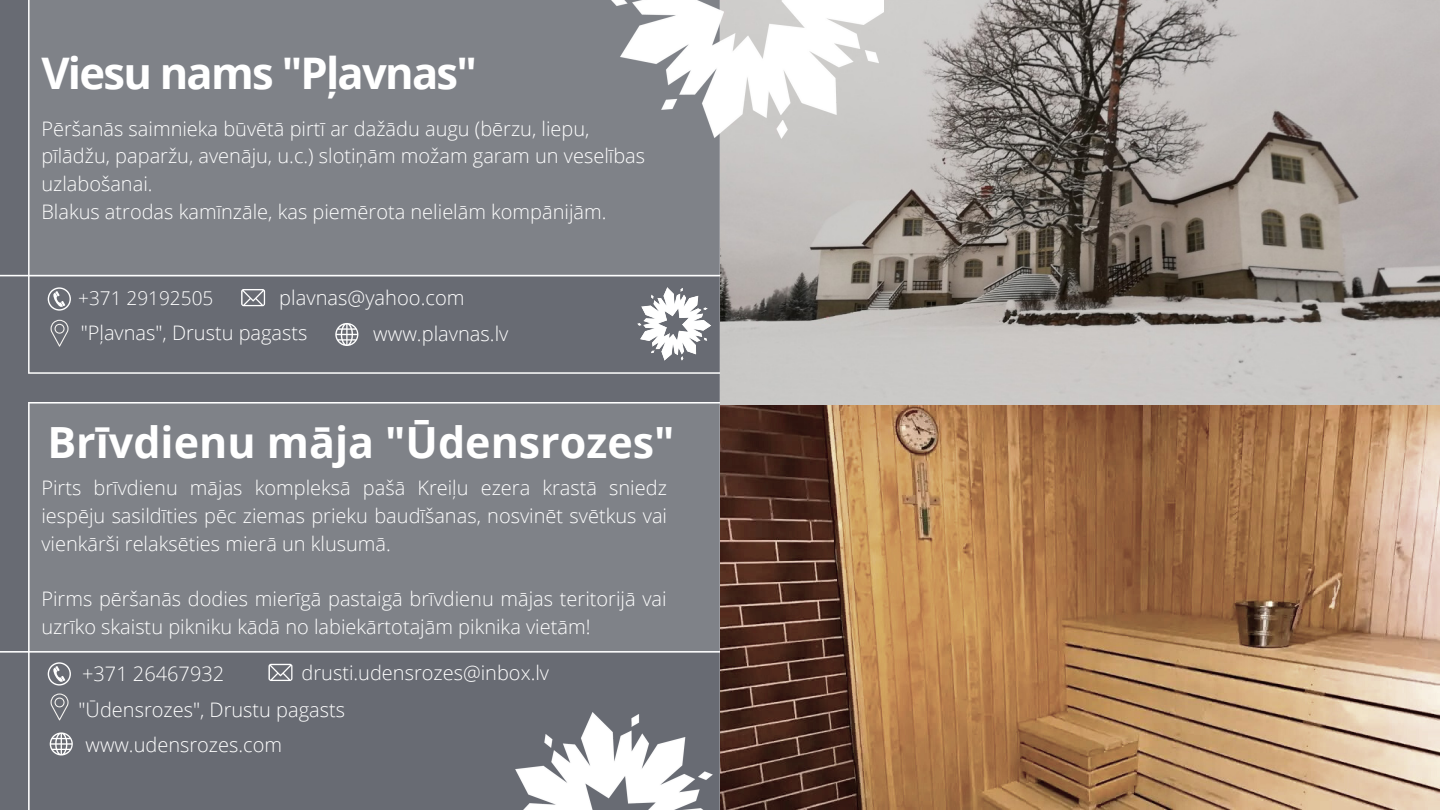
<style>
.page{position:relative;width:1440px;height:810px;background:#686b73}
.page>*{position:absolute;margin:0;border:0;box-sizing:border-box;transform-origin:0 0}
.t1{font:700 43.5px "Open Sans";letter-spacing:-.04em;color:#fff}
.t2{font:700 43px "Open Sans";color:#fff}
.t3{font:300 20.1px "Open Sans";color:#fff}
.t4{font:300 20px/27.8px "Open Sans";color:#fff}
.t5{font:300 19px "Open Sans";color:#fff}
</style>
<div class="page">
<svg style="left:28px;top:650px;width:692px;height:160px"></svg>
<svg style="left:28px;top:277px;width:692px;height:97px"></svg>
<svg style="left:48px;top:287px;width:23px;height:24px"></svg>
<svg style="left:241px;top:289px;width:24px;height:17px"></svg>
<svg style="left:51px;top:320px;width:18px;height:27px"></svg>
<svg style="left:48px;top:662px;width:23px;height:24px"></svg>
<svg style="left:268px;top:664px;width:24px;height:17px"></svg>
<svg style="left:51px;top:694px;width:18px;height:27px"></svg>
<div style="left:28px;top:0;width:692px;height:277px;background:#7f8288"></div>
<div style="left:28px;top:402px;width:692px;height:248px;background:#7f8288"></div>
<img style="left:720px;top:0;width:720px;height:507px">
<img style="left:609px;top:0;width:274px;height:139px">
<img style="left:504px;top:712px;width:211px;height:98px">
<svg style="left:335px;top:323px;width:23px;height:23px"></svg>
<svg style="left:50px;top:732px;width:23px;height:24px"></svg>
<img style="left:637px;top:287px;width:76px;height:73px">
<img style="left:720px;top:405px;width:719px;height:404px">
<h1 class="t1" style="left:41px;top:43px;width:437px">Viesu nams "Pļavnas"</h1>
<p class="t4" style="left:41px;top:114px;width:605px">Pēršanās saimnieka būvētā pirtī ar dažādu augu (bērzu, liepu, pīlādžu, paparžu, avenāju, u.c.) slotiņām možam garam un veselības uzlabošanai.<br>Blakus atrodas kamīnzāle, kas piemērota nelielām kompānijām.</p>
<p class="t5" style="left:78px;top:285px;width:137px">+371 29192505</p>
<p class="t3" style="left:279px;top:283px;width:187px">plavnas@yahoo.com</p>
<p class="t4" style="left:81px;top:319px;width:228px">"Pļavnas", Drustu pagasts</p>
<p class="t3" style="left:373px;top:320px;width:137px">www.plavnas.lv</p>
<h2 class="t2" style="left:47px;top:412px;width:629px">Brīvdienu māja "Ūdensrozes"</h2>
<p class="t4" style="left:41px;top:474px;width:627px;text-align:justify">Pirts brīvdienu mājas kompleksā pašā Kreiļu ezera krastā sniedz iespēju sasildīties pēc ziemas prieku baudīšanas, nosvinēt svētkus vai vienkārši relaksēties mierā un klusumā.</p>
<p class="t4" style="left:41px;top:585px;width:627px">Pirms pēršanās dodies mierīgā pastaigā brīvdienu mājas teritorijā vai uzrīko skaistu pikniku kādā no labiekārtotajām piknika vietām!</p>
<p class="t4" style="left:79px;top:653px;width:472px;line-height:37.2px;text-indent:223px">drusti.udensrozes@inbox.lv "Ūdensrozes", Drustu pagasts</p>
<p class="t4" style="left:82px;top:659px;width:144px">+371 26467932</p>
<p class="t4" style="left:86px;top:730px;width:198px">www.udensrozes.com</p>
</div>
